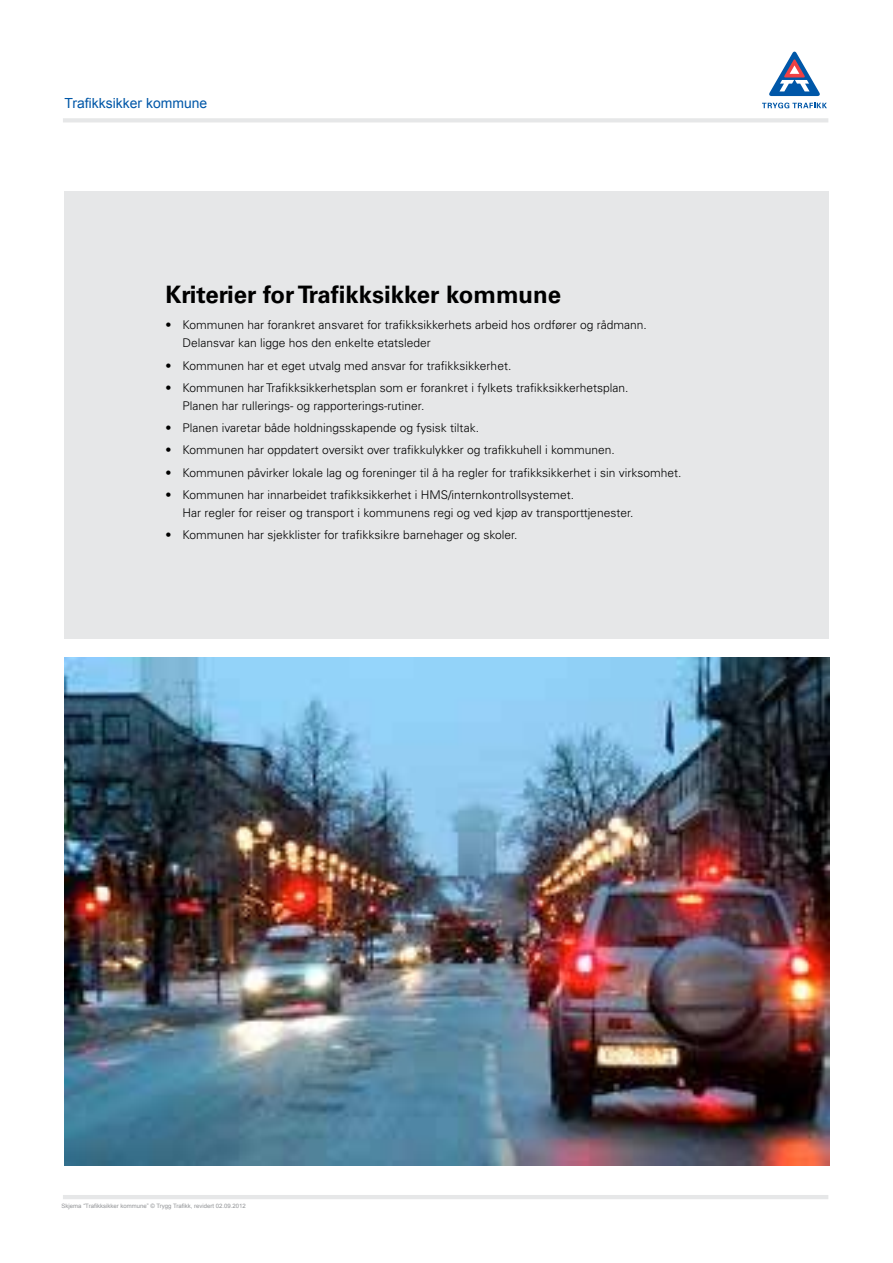
<style>
.page{position:relative;width:893px;height:1263px;background:#fff}
.page>*{position:absolute;margin:0;border:0;box-sizing:border-box;transform-origin:0 0}
.t1{font:700 24px "Univers";color:#000}
.t2{font:13.95px "Arial";color:#0057a8}
.t3{font:300 12px/18px "Univers";color:#000}
.t4{font:6px "Arial";color:#939598}
</style>
<div class="page">
<svg style="left:769px;top:52px;width:51px;height:44px"></svg>
<svg style="left:762px;top:103px;width:65px;height:5px"></svg>
<hr style="left:63px;top:118px;width:765px;height:4px;background:#e6e7e8">
<hr style="left:63px;top:1195px;width:765px;height:4px;background:#e6e7e8">
<div style="left:65px;top:191px;width:764px;height:448px;background:#e6e7e8"></div>
<img style="left:65px;top:657px;width:764px;height:508px">
<p class="t2" style="left:65px;top:94px;width:144px">Trafikksikker kommune</p>
<h1 class="t1" style="left:165px;top:280px;width:397px">Kriterier for Trafikksikker kommune</h1>
<p class="t3" style="left:182px;top:316px;width:466px;text-indent:-17px">• Kommunen har forankret ansvaret for trafikksikkerhets arbeid hos ordfører og rådmann.<br>Delansvar kan ligge hos den enkelte etatsleder</p>
<p class="t3" style="left:165px;top:356px;width:347px">• Kommunen har et eget utvalg med ansvar for trafikksikkerhet.</p>
<p class="t3" style="left:182px;top:379px;width:448px;text-indent:-17px">• Kommunen har Trafikksikkerhetsplan som er forankret i fylkets trafikksikkerhetsplan.<br>Planen har rullerings- og rapporterings-rutiner.</p>
<p class="t3" style="left:165px;top:419px;width:315px">• Planen ivaretar både holdningsskapende og fysisk tiltak.</p>
<p class="t3" style="left:165px;top:441px;width:451px">• Kommunen har oppdatert oversikt over trafikkulykker og trafikkuhell i kommunen.</p>
<p class="t3" style="left:165px;top:463px;width:517px">• Kommunen påvirker lokale lag og foreninger til å ha regler for trafikksikkerhet i sin virksomhet.</p>
<p class="t3" style="left:182px;top:486px;width:452px;text-indent:-17px">• Kommunen har innarbeidet trafikksikkerhet i HMS/internkontrollsystemet.<br>Har regler for reiser og transport i kommunens regi og ved kjøp av transporttjenester.</p>
<p class="t3" style="left:165px;top:526px;width:354px">• Kommunen har sjekklister for trafikksikre barnehager og skoler.</p>
<p class="t4" style="left:62px;top:1202px;width:186px">Skjema “Trafikksikker kommune” © Trygg Trafikk, revidert 02.09.2012</p>
</div>
